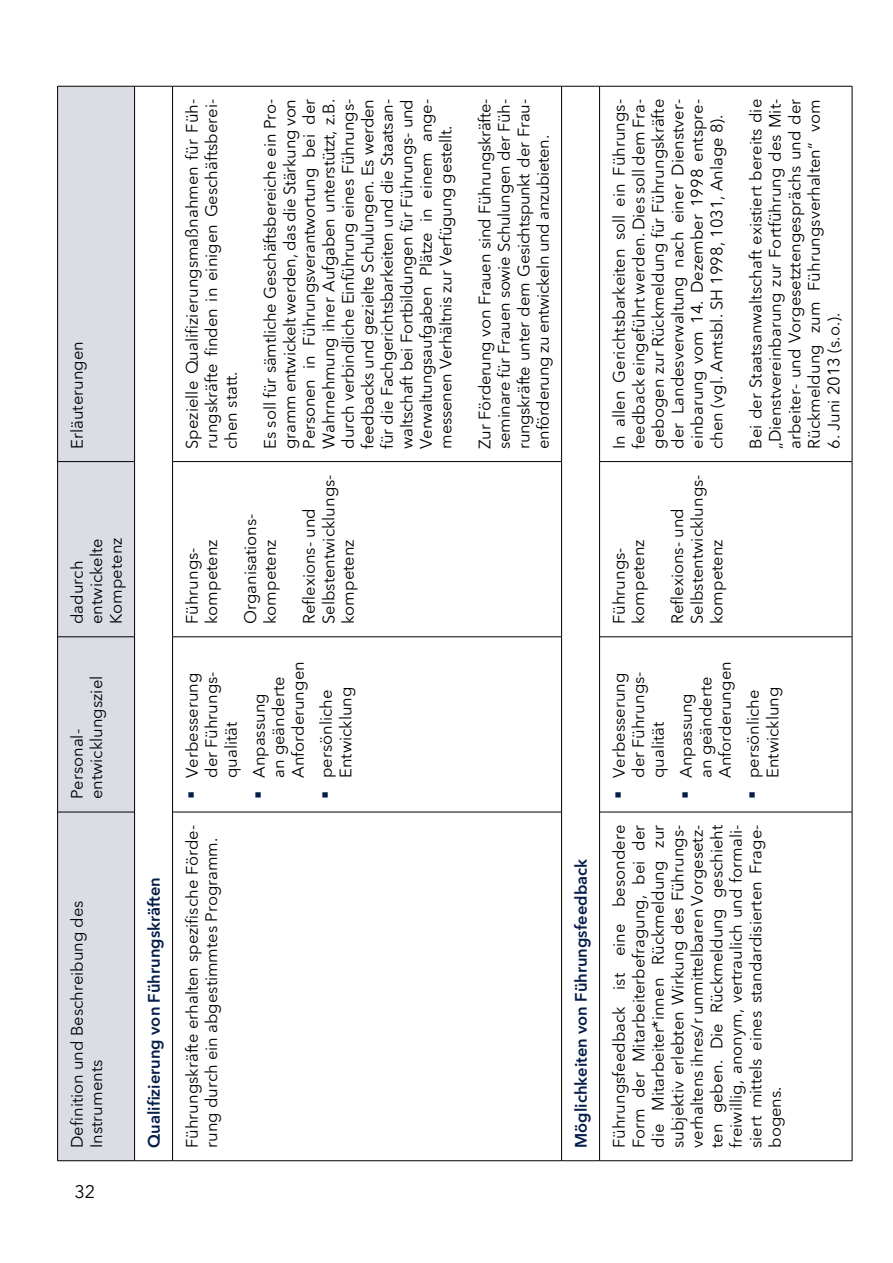
<style>
.page{position:relative;width:893px;height:1263px;background:#fff}
.page>*{position:absolute;margin:0;border:0;box-sizing:border-box;transform-origin:0 0}
.t1{font:18px "Avenir Next LT Pro";color:#000}
.t2{font:16.5px/19.5px "Avenir Next LT Pro";color:#000}
.t3{font:600 16.5px "Avenir Next LT Pro";color:#051d49}
.s1{color:#051d49}
</style>
<div class="page">
<div style="left:58px;top:87px;width:76px;height:1073px;background:#dadde4"></div>
<hr style="left:58px;top:812px;width:76px;height:1px;background:#000">
<hr style="left:58px;top:636px;width:76px;height:1px;background:#000">
<hr style="left:58px;top:461px;width:76px;height:1px;background:#000">
<hr style="left:135px;top:1160px;width:37px;height:1px;background:#000">
<hr style="left:135px;top:86px;width:37px;height:1px;background:#000">
<hr style="left:172px;top:812px;width:1px;height:349px;background:#000">
<hr style="left:173px;top:1160px;width:388px;height:1px;background:#000">
<hr style="left:172px;top:637px;width:1px;height:175px;background:#000">
<hr style="left:173px;top:812px;width:388px;height:1px;background:#000">
<hr style="left:172px;top:462px;width:1px;height:175px;background:#000">
<hr style="left:173px;top:636px;width:388px;height:1px;background:#000">
<hr style="left:172px;top:86px;width:1px;height:376px;background:#000">
<hr style="left:173px;top:461px;width:388px;height:1px;background:#000">
<hr style="left:173px;top:86px;width:388px;height:1px;background:#000">
<hr style="left:561px;top:812px;width:1px;height:349px;background:#000">
<hr style="left:562px;top:1160px;width:37px;height:1px;background:#000">
<hr style="left:561px;top:637px;width:1px;height:175px;background:#000">
<hr style="left:561px;top:462px;width:1px;height:175px;background:#000">
<hr style="left:561px;top:86px;width:1px;height:376px;background:#000">
<hr style="left:562px;top:86px;width:37px;height:1px;background:#000">
<hr style="left:599px;top:812px;width:1px;height:349px;background:#000">
<hr style="left:600px;top:1160px;width:252px;height:1px;background:#000">
<hr style="left:599px;top:637px;width:1px;height:175px;background:#000">
<hr style="left:600px;top:812px;width:252px;height:1px;background:#000">
<hr style="left:599px;top:462px;width:1px;height:175px;background:#000">
<hr style="left:600px;top:636px;width:252px;height:1px;background:#000">
<hr style="left:599px;top:86px;width:1px;height:376px;background:#000">
<hr style="left:600px;top:461px;width:252px;height:1px;background:#000">
<hr style="left:600px;top:86px;width:252px;height:1px;background:#000">
<hr style="left:852px;top:812px;width:1px;height:349px;background:#000">
<hr style="left:852px;top:637px;width:1px;height:175px;background:#000">
<hr style="left:852px;top:462px;width:1px;height:175px;background:#000">
<hr style="left:852px;top:86px;width:1px;height:376px;background:#000">
<hr style="left:57px;top:812px;width:1px;height:349px;background:#000">
<hr style="left:58px;top:1160px;width:76px;height:1px;background:#000">
<hr style="left:57px;top:637px;width:1px;height:175px;background:#000">
<hr style="left:57px;top:462px;width:1px;height:175px;background:#000">
<hr style="left:57px;top:86px;width:1px;height:376px;background:#000">
<hr style="left:58px;top:86px;width:76px;height:1px;background:#000">
<hr style="left:134px;top:812px;width:1px;height:349px;background:#000">
<hr style="left:134px;top:637px;width:1px;height:175px;background:#000">
<hr style="left:134px;top:462px;width:1px;height:175px;background:#000">
<hr style="left:134px;top:86px;width:1px;height:376px;background:#000">
<p class="t2" style="left:67px;top:449px;width:109px;rotate:-90deg">Erläuterungen</p>
<p class="t2" style="left:67px;top:624px;width:88px;rotate:-90deg">dadurch entwickelte<br>Kompetenz</p>
<p class="t2" style="left:67px;top:799px;width:125px;rotate:-90deg">Personal&shy;entwicklungsziel</p>
<p class="t2" style="left:67px;top:1148px;width:249px;rotate:-90deg">Definition und Beschreibung des<br>Instruments</p>
<p class="t1" style="left:74px;top:1181px;width:22px">32</p>
<p class="t3" style="left:144px;top:1148px;width:272px;rotate:-90deg">Qualifizierung von Führungskräften</p>
<p class="t2" style="left:182px;top:449px;width:351px;text-align:justify;rotate:-90deg">Spezielle Qualifizierungsmaßnahmen für Füh&shy;rungskräfte finden in einigen Geschäftsberei&shy;chen statt.</p>
<p class="t2" style="left:260px;top:449px;width:351px;text-align:justify;rotate:-90deg">Es soll für sämtliche Geschäftsbereiche ein Pro&shy;gramm entwickelt werden, das die Stärkung von Personen in Führungsverantwortung bei der Wahrnehmung ihrer Aufgaben unterstützt, z.B. durch verbindliche Einführung eines Führungs&shy;feedbacks und gezielte Schulungen. Es werden für die Fachgerichtsbarkeiten und die Staatsan&shy;waltschaft bei Fortbildungen für Führungs- und Verwaltungsaufgaben Plätze in einem ange&shy;messenen Verhältnis zur Verfügung gestellt.</p>
<p class="t2" style="left:475px;top:449px;width:351px;text-align:justify;rotate:-90deg">Zur Förderung von Frauen sind Führungskräfte&shy;seminare für Frauen sowie Schulungen der Füh&shy;rungskräfte unter dem Gesichtspunkt der Frau&shy;enförderung zu entwickeln und anzubieten.</p>
<p class="t2" style="left:182px;top:624px;width:86px;rotate:-90deg">Führungs&shy;kompetenz</p>
<p class="t2" style="left:241px;top:624px;width:112px;rotate:-90deg">Organisations&shy;kompetenz</p>
<p class="t2" style="left:299px;top:624px;width:151px;rotate:-90deg">Reflexions- und<br>Selbstentwicklungs&shy;kompetenz</p>
<p class="t2" style="left:182px;top:778px;width:108px;text-align:justify;text-indent:-21px;rotate:-90deg"><span class="s1">▪</span> Verbesserung der Führungs&shy;qualität</p>
<p class="t2" style="left:249px;top:778px;width:118px;text-indent:-21px;rotate:-90deg"><span class="s1">▪</span> Anpassung<br>an geänderte<br>Anforderungen</p>
<p class="t2" style="left:182px;top:1148px;width:325px;rotate:-90deg">Führungskräfte erhalten spezifische Förde&shy;rung durch ein abgestimmtes Programm.</p>
<p class="t2" style="left:316px;top:799px;width:114px;text-align:right;rotate:-90deg"><span class="s1">▪</span> persönliche<br>Entwicklung</p>
<p class="t3" style="left:571px;top:1148px;width:291px;rotate:-90deg">Möglichkeiten von Führungsfeedback</p>
<p class="t2" style="left:609px;top:449px;width:351px;text-align:justify;rotate:-90deg">In allen Gerichtsbarkeiten soll ein Führungs&shy;feedback eingeführt werden. Dies soll dem Fra&shy;gebogen zur Rückmeldung für Führungskräfte der Landesverwaltung nach einer Dienstver&shy;einbarung vom 14. Dezember 1998 entspre&shy;chen (vgl. Amtsbl. SH 1998, 1031, Anlage 8).</p>
<p class="t2" style="left:746px;top:449px;width:351px;text-align:justify;rotate:-90deg">Bei der Staatsanwaltschaft existiert bereits die „Dienstvereinbarung zur Fortführung des Mit&shy;arbeiter- und Vorgesetztengesprächs und der Rückmeldung zum Führungsverhalten“ vom</p>
<p class="t2" style="left:824px;top:449px;width:138px;rotate:-90deg">6. Juni 2013 (s.o.).</p>
<p class="t2" style="left:609px;top:624px;width:86px;rotate:-90deg">Führungs&shy;kompetenz</p>
<p class="t2" style="left:668px;top:624px;width:151px;rotate:-90deg">Reflexions- und<br>Selbstentwicklungs&shy;kompetenz</p>
<p class="t2" style="left:609px;top:778px;width:108px;text-align:justify;text-indent:-21px;rotate:-90deg"><span class="s1">▪</span> Verbesserung der Führungs&shy;qualität</p>
<p class="t2" style="left:676px;top:778px;width:118px;text-indent:-21px;rotate:-90deg"><span class="s1">▪</span> Anpassung<br>an geänderte<br>Anforderungen</p>
<p class="t2" style="left:743px;top:799px;width:114px;text-align:right;rotate:-90deg"><span class="s1">▪</span> persönliche<br>Entwicklung</p>
<p class="t2" style="left:609px;top:1148px;width:325px;text-align:justify;rotate:-90deg">Führungsfeedback ist eine besondere Form der Mitarbeiterbefragung, bei der die Mitarbeiter*innen Rückmeldung zur subjektiv erlebten Wirkung des Führungs&shy;verhaltens ihres/r unmittelbaren Vorgesetz&shy;ten geben. Die Rückmeldung geschieht freiwillig, anonym, vertraulich und formali&shy;siert mittels eines standardisierten Frage&shy;bogens.</p>
</div>
